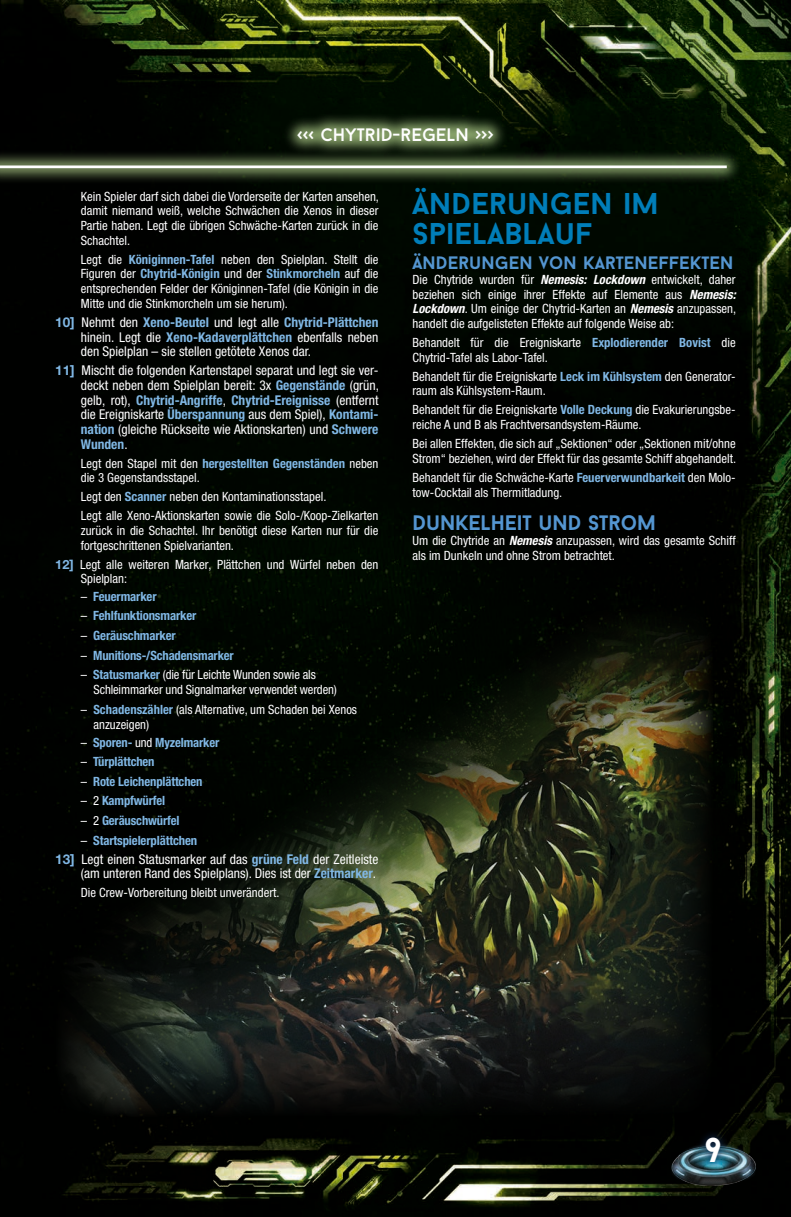
<style>
.page{position:relative;width:791px;height:1217px;background:#fff}
.page>*{position:absolute;margin:0;border:0;box-sizing:border-box;transform-origin:0 0}
.t1{font:700 34.5px "Baron Neue";color:#fff}
.t2{font:700 30px/30px "Baron Neue";color:#007eb9}
.t3{font:700 21px "Baron Neue";letter-spacing:-.01em;color:#5496d1}
.t4{font:700 18px "Baron Neue";color:#5496d1}
.t5{font:18px "Baron Neue";color:#fff}
.t6{font:condensed 13.5px/14.7px "Helvetica Neue LT Pro";color:#fff;text-align:justify}
.t7{font:condensed 12.75px/14.7px "Helvetica Neue LT Pro";color:#fff}
.t8{font:700 condensed 12.75px "Helvetica Neue LT Pro";letter-spacing:-.01em;color:#80b7e4}
.s1{font-weight:700;color:#80b7e4}
.s2{font-weight:700;font-stretch:normal;color:#80b7e4}
.s3{font-weight:400;color:#fff}
.s4{font-weight:700;font-style:italic}
</style>
<div class="page">
<img style="left:0;top:0;width:791px;height:1216px">
<img style="left:55px;top:601px;width:658px;height:515px">
<img style="left:671px;top:1131px;width:86px;height:65px">
<div style="left:697px;top:1128px;width:32px;height:42px;background:#0f2748;opacity:.75"></div>
<div style="left:0;top:113px;width:742px;height:71px;background:#b6d58e;opacity:.75"></div>
<hr style="left:0;top:165px;width:727px;height:3px;background:#fff">
<div style="left:282px;top:112px;width:226px;height:45px;background:#b6d58e;opacity:.75"></div>
<h3 class="t5" style="left:297px;top:124px;width:198px">‹‹‹ CHYTRID-REGELN &gt;&gt;&gt;</h3>
<p class="t7" style="left:81px;top:188px;width:300px;text-align:justify">Kein Spieler darf sich dabei die Vorderseite der Karten ansehen, damit niemand weiß, welche Schwächen die Xenos in dieser Partie haben. Legt die übrigen Schwäche-Karten zurück in die Schachtel.</p>
<p class="t7" style="left:81px;top:251px;width:299px;text-align:justify">Legt die <span class="s1">Königinnen-Tafel</span> neben den Spielplan. Stellt die Figuren der <span class="s1">Chytrid-Königin</span> und der <span class="s1">Stinkmorcheln</span> auf die entsprechenden Felder der Königinnen-Tafel (die Königin in die Mitte und die Stinkmorcheln um sie herum).</p>
<p class="t6" style="left:81px;top:314px;width:299px;text-indent:-26px"><span class="s2">10]</span> Nehmt den <span class="s1">Xeno-Beutel</span> und legt alle <span class="s1">Chytrid-Plättchen </span>hinein. Legt die <span class="s1">Xeno-Kadaverplättchen</span> ebenfalls neben den Spielplan – sie stellen getötete Xenos dar.</p>
<p class="t6" style="left:81px;top:363px;width:300px;text-indent:-26px"><span class="s2">11]</span> Mischt die folgenden Kartenstapel separat und legt sie ver&shy;deckt neben dem Spielplan bereit: 3x <span class="s1">Gegenstände</span> (grün, gelb, rot), <span class="s1">Chytrid-Angriffe</span>, <span class="s1">Chytrid-Ereignisse</span> (entfernt die Ereigniskarte <span class="s1">Überspannung</span> aus dem Spiel), <span class="s1">Kontami&shy;nation</span> (gleiche Rückseite wie Aktionskarten) und <span class="s1">Schwere Wunden</span>.</p>
<p class="t7" style="left:81px;top:455px;width:299px">Legt den Stapel mit den <span class="s1">hergestellten Gegenständen</span> neben die 3 Gegenstandsstapel.</p>
<p class="t7" style="left:81px;top:487px;width:299px;line-height:18.9px">Legt den <span class="s1">Scanner</span> neben den Kontaminationsstapel.<br>Legt alle Xeno-Aktionskarten sowie die Solo-/Koop-Zielkarten</p>
<p class="t7" style="left:81px;top:523px;width:299px">zurück in die Schachtel. Ihr benötigt diese Karten nur für die fortgeschrittenen Spielvarianten.</p>
<p class="t7" style="left:81px;top:556px;width:299px;text-indent:-26px"><span class="s2">12]</span> Legt alle weiteren Marker, Plättchen und Würfel neben den<br>Spielplan:</p>
<p class="t8" style="left:81px;top:588px;width:77px"><span class="s3">–</span> Feuermarker</p>
<p class="t8" style="left:81px;top:608px;width:117px"><span class="s3">–</span> Fehlfunktionsmarker</p>
<p class="t8" style="left:81px;top:627px;width:97px"><span class="s3">–</span> Geräuschmarker</p>
<p class="t8" style="left:81px;top:647px;width:154px"><span class="s3">–</span> Munitions-/Schadensmarker</p>
<p class="t7" style="left:94px;top:666px;width:245px;line-height:15.3px;text-indent:-13px">– <span class="s1">Statusmarker</span> (die für Leichte Wunden sowie als<br>Schleimmarker und Signalmarker verwendet werden)</p>
<p class="t7" style="left:94px;top:701px;width:265px;line-height:15.3px;text-indent:-13px">– <span class="s1">Schadenszähler</span> (als Alternative, um Schaden bei Xenos anzuzeigen)</p>
<p class="t8" style="left:81px;top:734px;width:140px"><span class="s3">–</span> Sporen- <span class="s3">und</span> Myzelmarker</p>
<p class="t8" style="left:81px;top:754px;width:75px"><span class="s3">–</span> Türplättchen</p>
<p class="t8" style="left:81px;top:773px;width:123px"><span class="s3">–</span> Rote Leichenplättchen</p>
<p class="t8" style="left:81px;top:793px;width:86px"><span class="s3">– 2</span> Kampfwürfel</p>
<p class="t8" style="left:81px;top:812px;width:100px"><span class="s3">– 2</span> Geräuschwürfel</p>
<p class="t8" style="left:81px;top:832px;width:118px"><span class="s3">–</span> Startspielerplättchen</p>
<p class="t6" style="left:55px;top:851px;width:325px;text-align:right"><span class="s2">13]</span> Legt einen Statusmarker auf das <span class="s1">grüne Feld</span> der Zeitleiste (am unteren Rand des Spielplans). Dies ist der <span class="s1">Zeitmarker</span>.</p>
<p class="t7" style="left:81px;top:885px;width:200px">Die Crew-Vorbereitung bleibt unverändert.</p>
<h2 class="t2" style="left:412px;top:188px;width:248px">ÄNDERUNGEN IM<br>SPIELABLAUF</h2>
<h3 class="t4" style="left:412px;top:251px;width:322px">ÄNDERUNGEN VON KARTENEFFEKTEN</h3>
<p class="t7" style="left:412px;top:272px;width:325px;text-align:justify">Die Chytride wurden für <span class="s4">Nemesis: Lockdown</span> entwickelt, daher beziehen sich einige ihrer Effekte auf Elemente aus <span class="s4">Nemesis:<br>Lockdown</span>. Um einige der Chytrid-Karten an <span class="s4">Nemesis</span> anzupassen, handelt die aufgelisteten Effekte auf folgende Weise ab:</p>
<p class="t7" style="left:412px;top:335px;width:325px">Behandelt für die Ereigniskarte <span class="s1">Explodierender Bovist</span> die<br>Chytrid-Tafel als Labor-Tafel.</p>
<p class="t7" style="left:412px;top:368px;width:325px">Behandelt für die Ereigniskarte <span class="s1">Leck im Kühlsystem</span> den Generator&shy;raum als Kühlsystem-Raum.</p>
<p class="t7" style="left:412px;top:402px;width:325px">Behandelt für die Ereigniskarte <span class="s1">Volle Deckung</span> die Evakurierungsbe&shy;reiche A und B als Frachtversandsystem-Räume.</p>
<p class="t7" style="left:412px;top:436px;width:325px">Bei allen Effekten, die sich auf „Sektionen“ oder „Sektionen mit/ohne<br>Strom“ beziehen, wird der Effekt für das gesamte Schiff abgehandelt.</p>
<p class="t7" style="left:412px;top:469px;width:325px">Behandelt für die Schwäche-Karte <span class="s1">Feuerverwundbarkeit</span> den Molo&shy;tow-Cocktail als Thermitladung.</p>
<h3 class="t3" style="left:412px;top:509px;width:245px">DUNKELHEIT UND STROM</h3>
<p class="t7" style="left:412px;top:533px;width:325px">Um die Chytride an <span class="s4">Nemesis</span> anzupassen, wird das gesamte Schiff als im Dunkeln und ohne Strom betrachtet.</p>
<h1 class="t1" style="left:705px;top:1127px;width:18px">9</h1>
</div>
